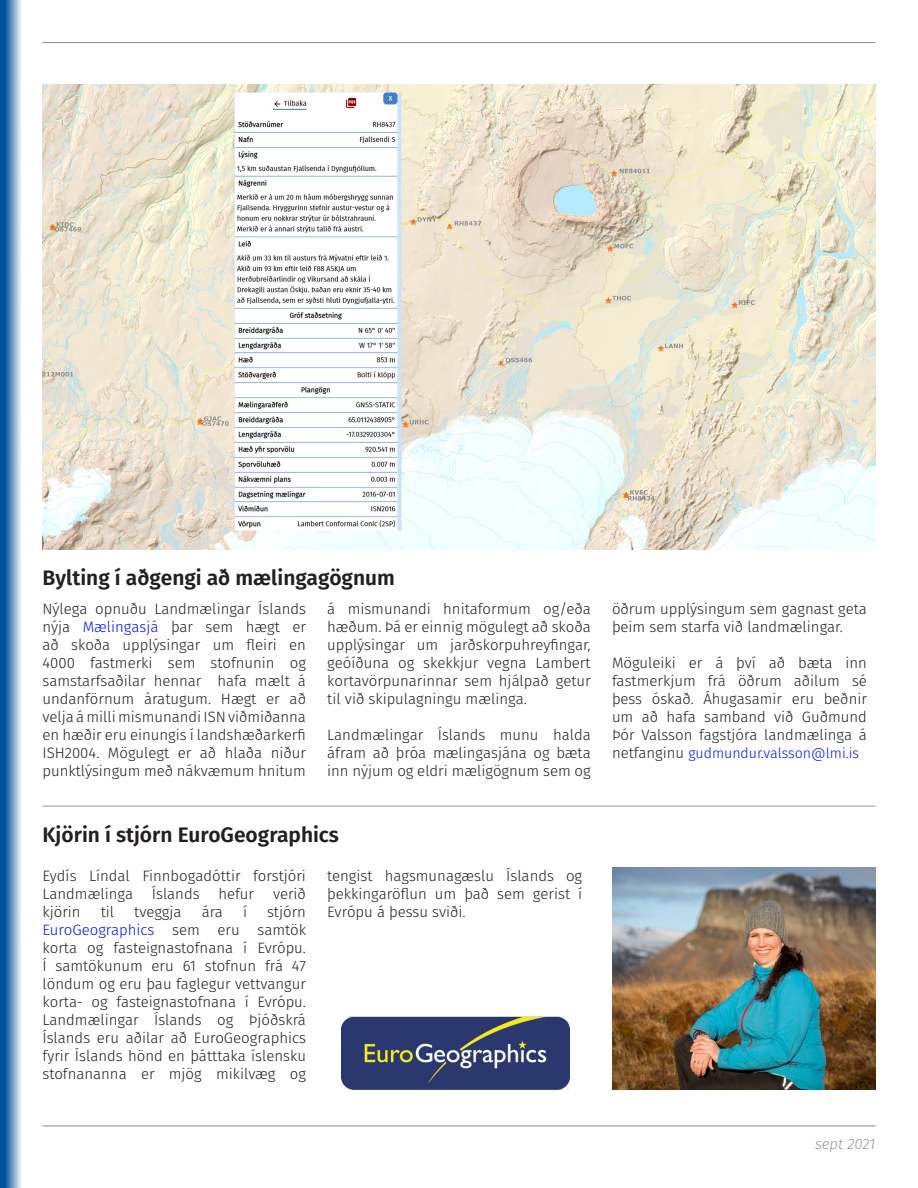
<style>
.page{position:relative;width:918px;height:1188px;background:#fff}
.page>*{position:absolute;margin:0;border:0;box-sizing:border-box;transform-origin:0 0}
.Fyrirsagnir{font:600 21px "Fira GO";color:#231f20}
.aðal_texti{font:300 15px/18px "Fira GO";color:#231f20;text-align:justify}
.t1{font:italic 300 15px "Fira GO";color:#939598}
.aðal_texti-2{font:300 14.25px "Fira GO";color:#0014fa}
.s1{color:#0014fa}
.s2{font-size:15px;color:#231f20}
</style>
<div class="page">
<hr style="left:43px;top:1125px;width:832px;height:1px;background:#939598">
<svg style="left:0;top:0;width:21px;height:1188px;background:#5088b9"></svg>
<hr style="left:43px;top:42px;width:832px;height:1px;background:#939598">
<img style="left:43px;top:84px;width:832px;height:466px">
<img style="left:612px;top:867px;width:263px;height:222px">
<hr style="left:43px;top:806px;width:832px;height:1px;background:#939598">
<img style="left:342px;top:1016px;width:227px;height:74px">
<p class="Fyrirsagnir" style="left:43px;top:565px;width:354px">Bylting í aðgengi að mælingagögnum</p>
<p class="aðal_texti" style="left:43px;top:600px;width:265px">Nýlega opnuðu Landmælingar Íslands nýja <span class="s1">Mælingasjá</span> þar sem hægt er að skoða upplýsingar um fleiri en 4000 fastmerki sem stofnunin og samstarfsaðilar hennar hafa mælt á undanförnum áratugum. Hægt er að velja á milli mismunandi ISN viðmiðanna en hæðir eru einungis í landshæðarkerfi ISH2004. Mögulegt er að hlaða niður punktlýsingum með nákvæmum hnitum</p>
<p class="aðal_texti" style="left:327px;top:600px;width:265px">á mismunandi hnitaformum og/eða hæðum. Þá er einnig mögulegt að skoða upplýsingar um jarðskorpuhreyfingar, geóíðuna og skekkjur vegna Lambert kortavörpunarinnar sem hjálpað getur til við skipulagningu mælinga.</p>
<p class="aðal_texti" style="left:327px;top:726px;width:265px">Landmælingar Íslands munu halda áfram að þróa mælingasjána og bæta inn nýjum og eldri mæligögnum sem og</p>
<p class="Fyrirsagnir" style="left:43px;top:823px;width:298px">Kjörin í stjórn EuroGeographics</p>
<p class="aðal_texti" style="left:43px;top:867px;width:265px">Eydís Líndal Finnbogadóttir forstjóri<br>Landmælinga</p>
<p class="aðal_texti" style="left:327px;top:867px;width:256px">tengist hagsmunagæslu Íslands og þekkingaröflun um það sem gerist í Evrópu á þessu sviði.</p>
<p class="aðal_texti" style="left:152px;top:885px;width:49px">Íslands</p>
<p class="aðal_texti" style="left:218px;top:885px;width:37px">hefur</p>
<p class="aðal_texti" style="left:273px;top:885px;width:34px">verið</p>
<p class="aðal_texti" style="left:43px;top:903px;width:265px;text-indent:225px">stjórn <span class="s1">EuroGeographics</span> sem eru samtök korta og fasteignastofnana í Evrópu.<br>Í samtökunum eru 61 stofnun frá 47 löndum og eru þau faglegur vettvangur korta- og fasteignastofnana í Evrópu.<br>Landmælingar Íslands og Þjóðskrá Íslands eru aðilar að EuroGeographics fyrir Íslands hönd en þátttaka íslensku stofnananna er mjög mikilvæg og</p>
<p class="aðal_texti" style="left:43px;top:903px;width:40px">kjörin</p>
<p class="aðal_texti" style="left:101px;top:903px;width:15px">til</p>
<p class="aðal_texti" style="left:134px;top:903px;width:49px">tveggja</p>
<p class="aðal_texti" style="left:202px;top:903px;width:23px">ára</p>
<p class="aðal_texti" style="left:243px;top:903px;width:6px">í</p>
<p class="aðal_texti" style="left:612px;top:600px;width:256px">öðrum upplýsingum sem gagnast geta þeim sem starfa við landmælingar.</p>
<p class="aðal_texti" style="left:612px;top:654px;width:256px">Möguleiki er á því að bæta inn fastmerkjum frá öðrum aðilum sé þess óskað. Áhugasamir eru beðnir um að hafa samband við Guðmund Þór Valsson fagstjóra landmælinga á</p>
<p class="aðal_texti-2" style="left:612px;top:745px;width:249px"><span class="s2">netfanginu</span> gudmundur.valsson@lmi.is</p>
<p class="t1" style="left:815px;top:1135px;width:62px">sept 2021</p>
</div>
